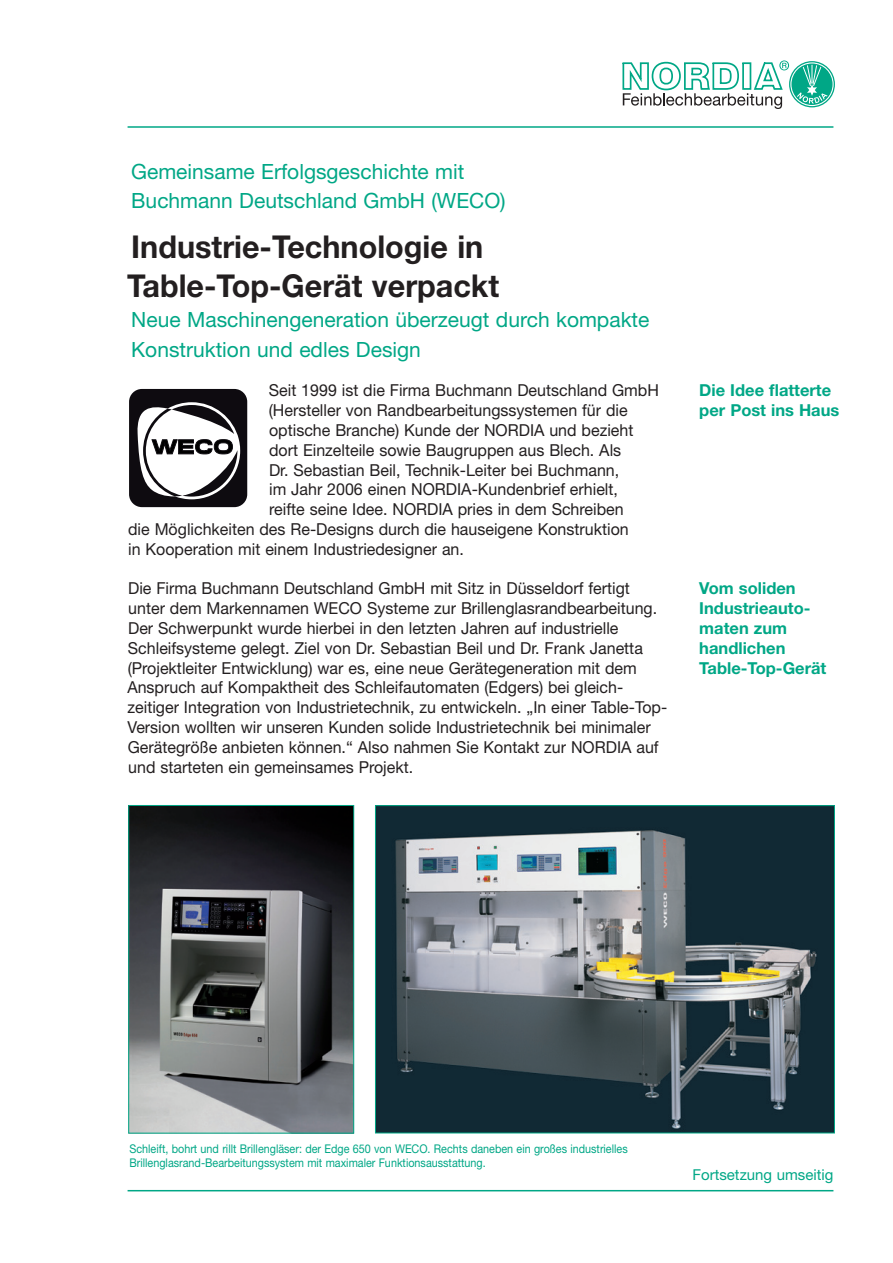
<style>
.page{position:relative;width:893px;height:1263px;background:#fff}
.page>*{position:absolute;margin:0;border:0;box-sizing:border-box;transform-origin:0 0}
.Grüne_Schrift{font:700 31.5px "Helvetica Neue";color:#231f20}
.Grüne_Schrift-2{font:21px "Helvetica Neue";color:#00a786}
.Body{font:16.5px/19.8px "Helvetica Neue";color:#231f20}
.Randvermerk{font:700 16.5px/19.8px "Helvetica Neue";color:#00a786}
.t1{font:15px "Helvetica Neue";color:#00a786}
.Body-2{font:12px/14.4px "Helvetica Neue";color:#00a786;scale:.9 1}
</style>
<div class="page">
<hr style="left:128px;top:126px;width:705px;height:2px;background:#00a786">
<hr style="left:128px;top:1190px;width:705px;height:1px;background:#00a786">
<svg style="left:622px;top:60px;width:167px;height:49px"></svg>
<svg style="left:789px;top:61px;width:46px;height:46px"></svg>
<svg style="left:790px;top:62px;width:44px;height:44px"></svg>
<div style="left:791px;top:64px;width:41px;height:41px;background:#00a786;border-radius:50%"></div>
<svg style="left:797px;top:64px;width:31px;height:40px"></svg>
<svg style="left:129px;top:389px;width:118px;height:118px"></svg>
<img style="left:130px;top:807px;width:222px;height:324px">
<div style="left:128px;top:805px;width:226px;height:328px;border:1px solid #00a786"></div>
<img style="left:377px;top:807px;width:456px;height:324px">
<div style="left:375px;top:805px;width:460px;height:328px;border:1px solid #00a786"></div>
<p class="Grüne_Schrift-2" style="left:131px;top:159px;width:335px">Gemeinsame Erfolgsgeschichte mit</p>
<p class="Grüne_Schrift-2" style="left:131px;top:188px;width:376px">Buchmann Deutschland GmbH (WECO)</p>
<p class="Grüne_Schrift" style="left:131px;top:227px;width:354px">Industrie-Technologie in</p>
<p class="Grüne_Schrift" style="left:127px;top:267px;width:374px">Table-Top-Gerät verpackt</p>
<p class="Grüne_Schrift-2" style="left:131px;top:307px;width:520px">Neue Maschinengeneration überzeugt durch kompakte</p>
<p class="Grüne_Schrift-2" style="left:131px;top:337px;width:291px">Konstruktion und edles Design</p>
<p class="Body" style="left:269px;top:380px;width:392px">Seit 1999 ist die Firma Buchmann Deutschland GmbH (Hersteller von Randbearbeitungssystemen für die</p>
<p class="Body" style="left:269px;top:420px;width:366px">optische Branche) Kunde der NORDIA und bezieht</p>
<p class="Body" style="left:269px;top:440px;width:354px">dort Einzelteile sowie Baugruppen aus Blech. Als</p>
<p class="Body" style="left:269px;top:460px;width:352px">Dr. Sebastian Beil, Technik-Leiter bei Buchmann,</p>
<p class="Body" style="left:269px;top:479px;width:350px">im Jahr 2006 einen NORDIA-Kundenbrief erhielt,</p>
<p class="Body" style="left:269px;top:499px;width:356px">reifte seine Idee. NORDIA pries in dem Schreiben</p>
<p class="Body" style="left:128px;top:519px;width:502px">die Möglichkeiten des Re-Designs durch die hauseigene Konstruktion</p>
<p class="Body" style="left:128px;top:539px;width:337px">in Kooperation mit einem Industriedesigner an.</p>
<p class="Body" style="left:128px;top:578px;width:503px">Die Firma Buchmann Deutschland GmbH mit Sitz in Düsseldorf fertigt</p>
<p class="Body" style="left:128px;top:598px;width:530px">unter dem Markennamen WECO Systeme zur Brillenglasrandbearbeitung.</p>
<p class="Body" style="left:128px;top:618px;width:517px">Der Schwerpunkt wurde hierbei in den letzten Jahren auf industrielle<br>Schleifsysteme gelegt. Ziel von Dr. Sebastian Beil und Dr. Frank Janetta (Projektleiter Entwicklung) war es, eine neue Gerätegeneration mit dem</p>
<p class="Body" style="left:127px;top:677px;width:497px">Anspruch auf Kompaktheit des Schleifautomaten (Edgers) bei gleich-</p>
<p class="Body" style="left:127px;top:697px;width:541px">zeitiger Integration von Industrietechnik, zu entwickeln. „In einer Table-Top-Version wollten wir unseren Kunden solide Industrietechnik bei minimaler Gerätegröße anbieten können.“ Also nahmen Sie Kontakt zur NORDIA auf und starteten ein gemeinsames Projekt.</p>
<p class="Randvermerk" style="left:699px;top:380px;width:142px">Die Idee flatterte per Post ins Haus</p>
<p class="Randvermerk" style="left:699px;top:578px;width:98px">Vom soliden</p>
<p class="Randvermerk" style="left:699px;top:598px;width:113px">Industrieauto-</p>
<p class="Randvermerk" style="left:699px;top:618px;width:89px">maten zum</p>
<p class="Randvermerk" style="left:699px;top:638px;width:88px">handlichen</p>
<p class="Randvermerk" style="left:699px;top:657px;width:129px">Table-Top-Gerät</p>
<p class="Body-2" style="left:129px;top:1141px;width:555px">Schleift, bohrt und rillt Brillengläser: der Edge 650 von WECO. Rechts daneben ein großes industrielles<br>Brillenglasrand-Bearbeitungssystem mit maximaler Funktionsausstattung.</p>
<p class="t1" style="left:692px;top:1165px;width:142px">Fortsetzung umseitig</p>
</div>
